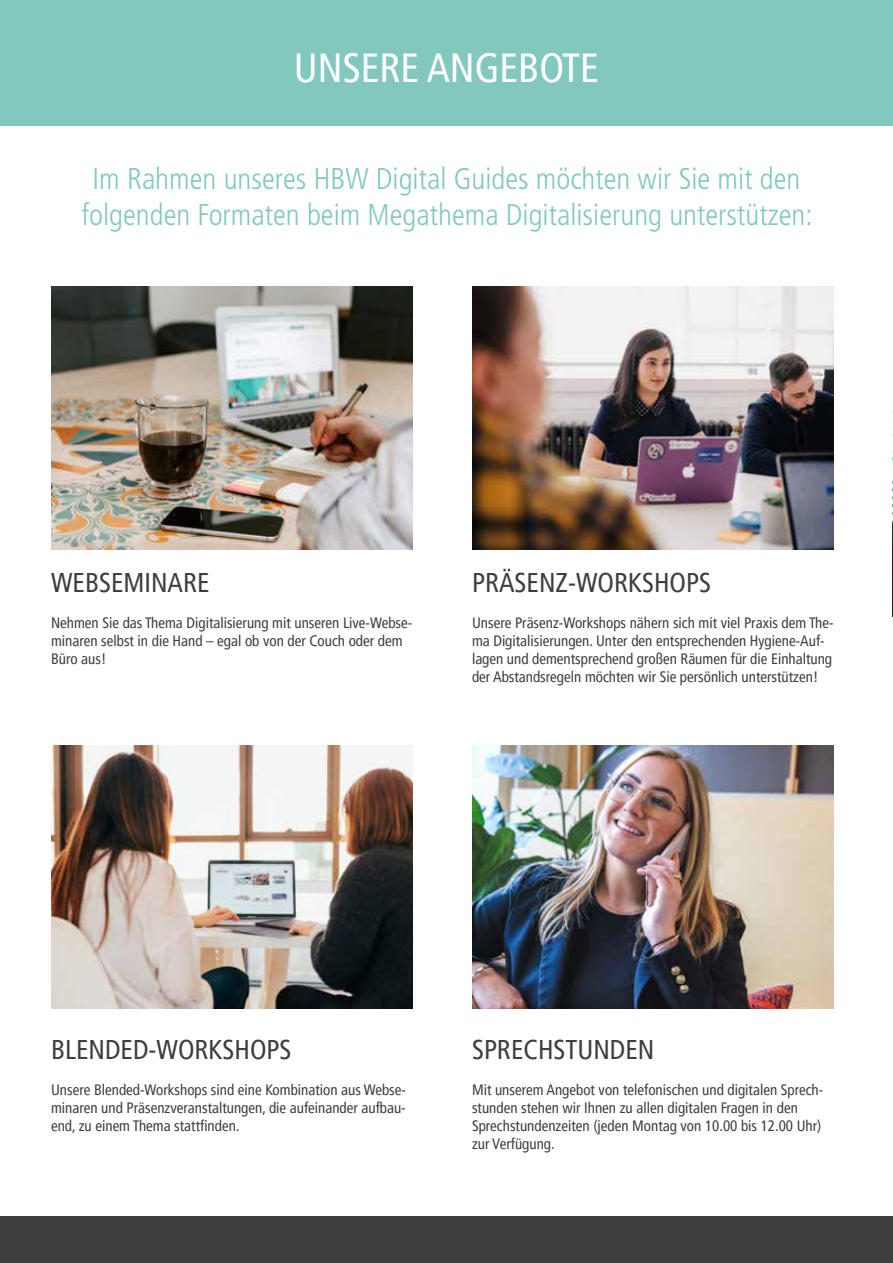
<style>
.page{position:relative;width:893px;height:1263px;background:#fff}
.page>*{position:absolute;margin:0;border:0;box-sizing:border-box;transform-origin:0 0}
.t1{font:condensed 40.5px "Frutiger LT Pro";color:#fff}
.t2{font:300 condensed 30px/36px "Frutiger";color:#82c8bf;text-align:center}
.t3{font:condensed 27px "Frutiger LT Pro";color:#3e3e41}
.t4{font:condensed 15px/18px "Frutiger LT Pro";color:#3e3e41}
</style>
<div class="page">
<div style="left:0;top:0;width:893px;height:125px;background:#82c8bf"></div>
<img style="left:51px;top:287px;width:361px;height:263px">
<img style="left:51px;top:746px;width:361px;height:262px">
<img style="left:472px;top:287px;width:361px;height:263px">
<img style="left:472px;top:746px;width:361px;height:262px">
<div style="left:0;top:1217px;width:893px;height:46px;background:#3e3e41"></div>
<img style="left:892px;top:410px;width:1px;height:207px">
<h1 class="t1" style="left:294px;top:44px;width:307px">UNSERE ANGEBOTE</h1>
<h2 class="t2" style="left:81px;top:161px;width:733px">Im Rahmen unseres HBW Digital Guides möchten wir Sie mit den folgenden Formaten beim Megathema Digitalisierung unterstützen:</h2>
<h3 class="t3" style="left:51px;top:567px;width:160px">WEBSEMINARE</h3>
<p class="t4" style="left:51px;top:614px;width:363px">Nehmen Sie das Thema Digitalisierung mit unseren Live-Webse&shy;minaren selbst in die Hand – egal ob von der Couch oder dem<br>Büro aus!</p>
<h3 class="t3" style="left:472px;top:567px;width:241px">PRÄSENZ-WORKSHOPS</h3>
<p class="t4" style="left:472px;top:614px;width:363px">Unsere Präsenz-Workshops nähern sich mit viel Praxis dem The&shy;ma Digitalisierungen. Unter den entsprechenden Hygiene-Auf&shy;lagen und dementsprechend großen Räumen für die Einhaltung der Abstandsregeln möchten wir Sie persönlich unterstützen!</p>
<h3 class="t3" style="left:51px;top:1034px;width:242px">BLENDED-WORKSHOPS</h3>
<p class="t4" style="left:51px;top:1081px;width:356px;text-align:justify">Unsere Blended-Workshops sind eine Kombination aus Webse&shy;minaren und Präsenzveranstaltungen, die aufeinander aufbau&shy;end, zu einem Thema stattfinden.</p>
<h3 class="t3" style="left:472px;top:1034px;width:184px">SPRECHSTUNDEN</h3>
<p class="t4" style="left:472px;top:1081px;width:353px">Mit unserem Angebot von telefonischen und digitalen Sprech&shy;stunden stehen wir Ihnen zu allen digitalen Fragen in den Sprechstundenzeiten (jeden Montag von 10.00 bis 12.00 Uhr) zur Verfügung.</p>
</div>
